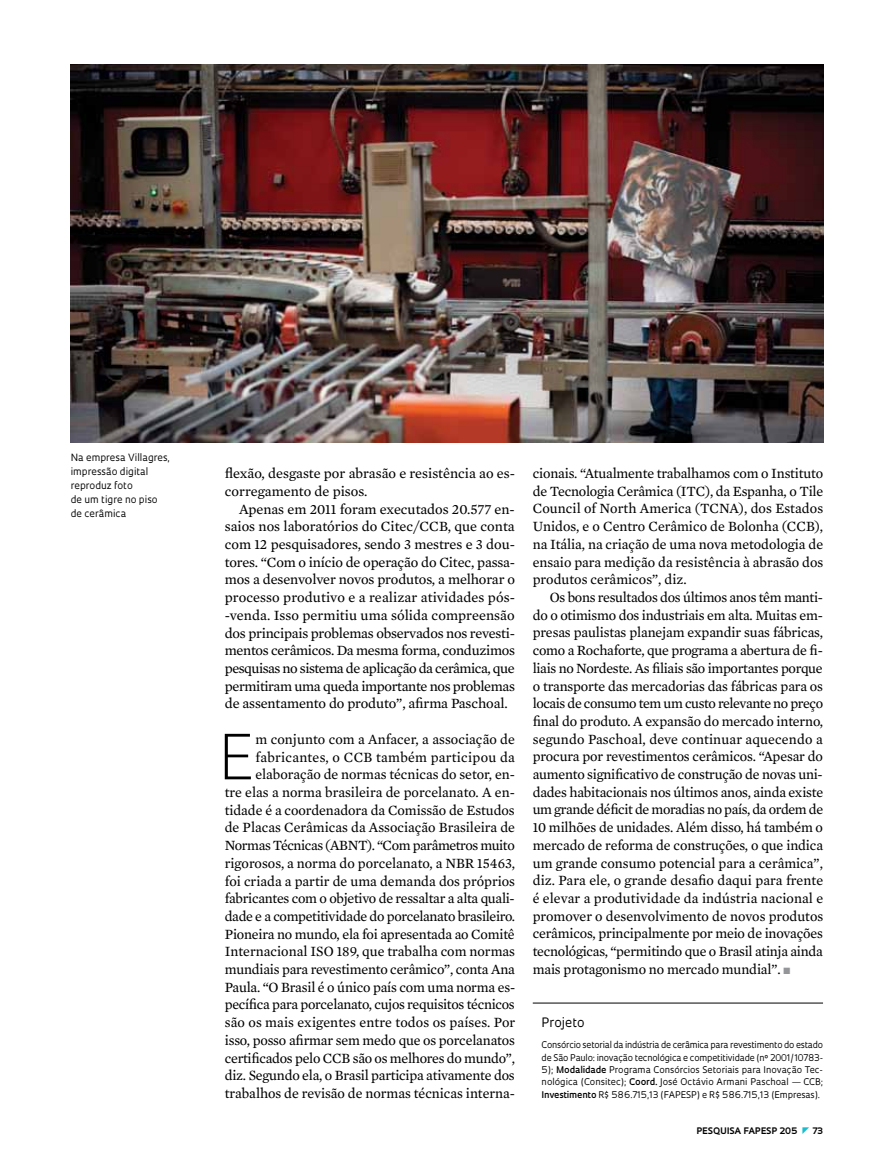
<style>
.page{position:relative;width:885px;height:1169px;background:#fff}
.page>*{position:absolute;margin:0;border:0;box-sizing:border-box;transform-origin:0 0}
.t1{font:300 60.45px "Oculum";color:#000}
.t2{font:14.4px/17.7px "Mercury Text G2";letter-spacing:-.01em;color:#000;text-align:justify}
.t3{font:12.6px "Oculum";color:#000}
.t4{font:9.75px/14.1px "Oculum";color:#000}
.t5{font:9px/12.5px "Oculum";color:#000;text-align:justify}
.t6{font:700 8.7px "Oculum";letter-spacing:.01em;color:#000}
.s1{color:#939598}
.s2{font-weight:600}
</style>
<div class="page">
<hr style="left:533px;top:1002px;width:290px;height:1px;background:#000">
<img style="left:71px;top:64px;width:752px;height:379px">
<p class="t4" style="left:71px;top:449px;width:101px">Na empresa Villagres, impressão digital reproduz foto<br>de um tigre no piso de cerâmica</p>
<p class="t2" style="left:225px;top:464px;width:292px">flexão, desgaste por abrasão e resistência ao es&shy;corregamento de pisos.</p>
<p class="t2" style="left:225px;top:499px;width:292px;text-indent:14px">Apenas em 2011 foram executados 20.577 en&shy;saios nos laboratórios do Citec/CCB, que conta com 12 pesquisadores, sendo 3 mestres e 3 dou&shy;tores. “Com o início de operação do Citec, passa&shy;mos a desenvolver novos produtos, a melhorar o processo produtivo e a realizar atividades pós--venda. Isso permitiu uma sólida compreensão dos principais problemas observados nos revesti&shy;mentos cerâmicos. Da mesma forma, conduzimos pesquisas no sistema de aplicação da cerâmica, que permitiram uma queda importante nos problemas de assentamento do produto”, afirma Paschoal.</p>
<h1 class="t1" style="left:219px;top:715px;width:37px">E</h1>
<p class="t2" style="left:225px;top:729px;width:292px;text-align:right">m conjunto com a Anfacer, a associação de fabricantes, o CCB também participou da elaboração de normas técnicas do setor, en-<br>tre elas a norma brasileira de porcelanato. A en&shy;tidade é a coordenadora da Comissão de Estudos de Placas Cerâmicas da Associação Brasileira de Normas Técnicas (ABNT). “Com parâmetros muito rigorosos, a norma do porcelanato, a NBR 15463, foi criada a partir de uma demanda dos próprios fabricantes com o objetivo de ressaltar a alta quali&shy;dade e a competitividade do porcelanato brasileiro.<br>Pioneira no mundo, ela foi apresentada ao Comitê Internacional ISO 189, que trabalha com normas mundiais para revestimento cerâmico”, conta Ana Paula. “O Brasil é o único país com uma norma es&shy;pecífica para porcelanato, cujos requisitos técnicos são os mais exigentes entre todos os países. Por isso, posso afirmar sem medo que os porcelanatos certificados pelo CCB são os melhores do mundo”, diz. Segundo ela, o Brasil participa ativamente dos trabalhos de revisão de normas técnicas interna-</p>
<p class="t2" style="left:533px;top:463px;width:292px">cionais. “Atualmente trabalhamos com o Instituto de Tecnologia Cerâmica (ITC), da Espanha, o Tile Council of North America (TCNA), dos Estados Unidos, e o Centro Cerâmico de Bolonha (CCB), na Itália, na criação de uma nova metodologia de ensaio para medição da resistência à abrasão dos produtos cerâmicos”, diz.</p>
<p class="t2" style="left:533px;top:587px;width:292px;text-indent:17px">Os bons resultados dos últimos anos têm manti&shy;do o otimismo dos industriais em alta. Muitas em&shy;presas paulistas planejam expandir suas fábricas, como a Rochaforte, que programa a abertura de fi&shy;liais no Nordeste. As filiais são importantes porque o transporte das mercadorias das fábricas para os locais de consumo tem um custo relevante no preço final do produto. A expansão do mercado interno, segundo Paschoal, deve continuar aquecendo a procura por revestimentos cerâmicos. “Apesar do aumento significativo de construção de novas uni&shy;dades habitacionais nos últimos anos, ainda existe um grande déficit de moradias no país, da ordem de 10 milhões de unidades. Além disso, há também o mercado de reforma de construções, o que indica um grande consumo potencial para a cerâmica”, diz. Para ele, o grande desafio daqui para frente é elevar a produtividade da indústria nacional e promover o desenvolvimento de novos produtos cerâmicos, principalmente por meio de inovações tecnológicas, “permitindo que o Brasil atinja ainda mais protagonismo no mercado mundial”. <span class="s1">■</span></p>
<p class="t3" style="left:542px;top:1014px;width:45px">Projeto</p>
<p class="t5" style="left:542px;top:1038px;width:283px">Consórcio setorial da indústria de cerâmica para revestimento do estado de São Paulo: inovação tecnológica e competitividade (nº 2001/10783- 5); <span class="s2">Modalidade</span> Programa Consórcios Setoriais para I novação Tec&shy;nológica (Consitec); <span class="s2">Coord.</span> José Octávio Armani Paschoal — CCB; <span class="s2">Investimento</span> R$ 586.715,13 (FAPESP) e R$ 586.715,13 (Empresas).</p>
<p class="t6" style="left:696px;top:1124px;width:59px">pESQUISA FAPE</p>
<p class="t6" style="left:766px;top:1124px;width:33px">SP 205</p>
<p class="t6" style="left:812px;top:1124px;width:12px">73</p>
</div>
